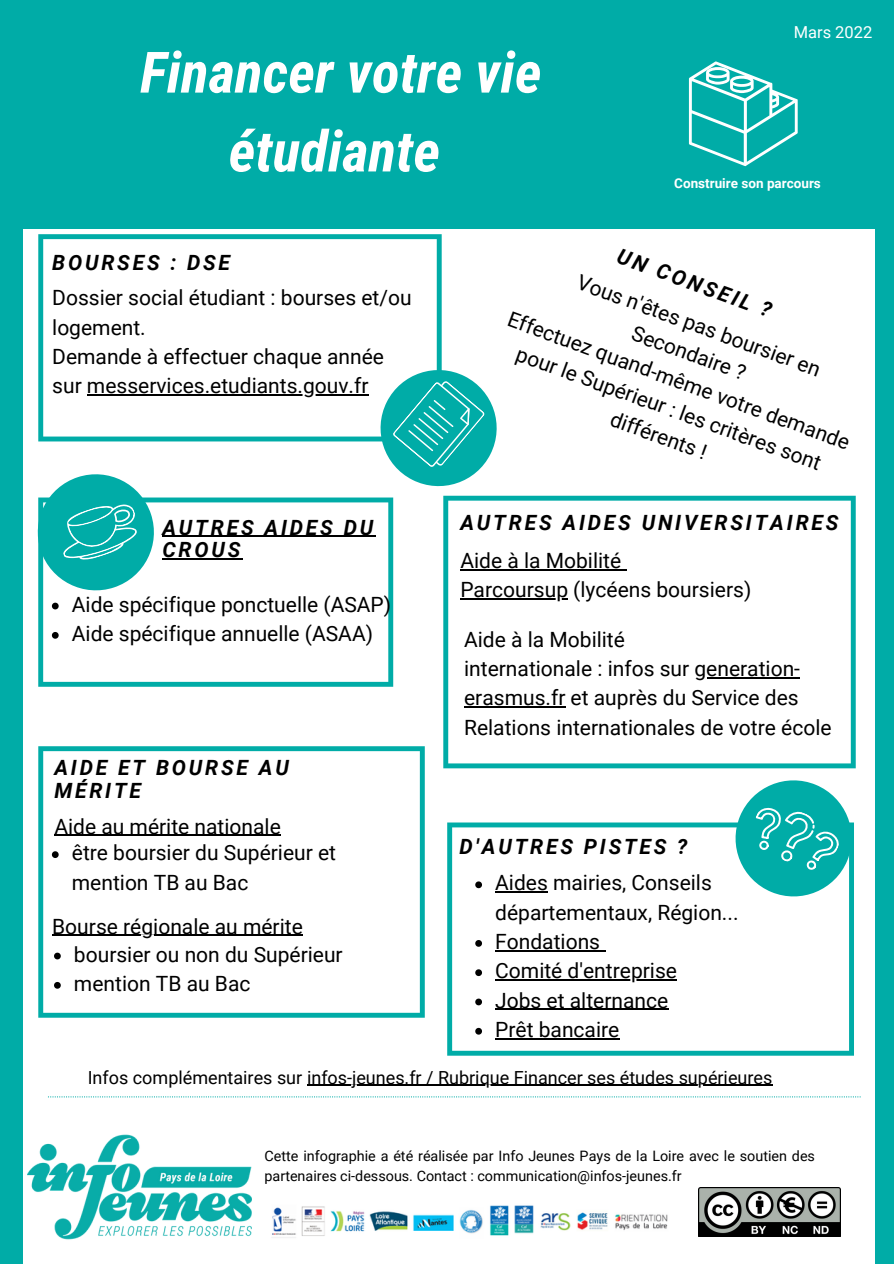
<style>
.page{position:relative;width:894px;height:1264px;background:#fff}
.page>*{position:absolute;margin:0;border:0;box-sizing:border-box;transform-origin:0 0}
.t1{font:italic 700 57px/78.8px "Roboto Condensed";color:#fff;text-align:center}
.t2{font:21px/29.2px "Roboto";color:#000}
.t3{font:italic 700 21px/22.5px "Roboto";letter-spacing:.13em;color:#000}
.t4{font:18px "Roboto";color:#000}
.t5{font:16.5px "Roboto";color:#fff}
.t6{font:14.4px/19.6px "Roboto";color:#000}
.t7{font:700 13.5px "Roboto";color:#fff}
</style>
<div class="page">
<div style="left:0;top:0;width:893px;height:229px;background:#00aca7"></div>
<svg style="left:688px;top:61px;width:109px;height:105px"></svg>
<div style="left:0;top:0;width:23px;height:1263px;background:#00aca7"></div>
<div style="left:874px;top:0;width:19px;height:1263px;background:#00aca7"></div>
<svg style="left:48px;top:1096px;width:812px;height:1px"></svg>
<svg style="left:38px;top:234px;width:403px;height:207px"></svg>
<svg style="left:447px;top:822px;width:406px;height:233px"></svg>
<svg style="left:38px;top:497px;width:355px;height:189px"></svg>
<svg style="left:38px;top:746px;width:386px;height:271px"></svg>
<svg style="left:360px;top:350px;width:137px;height:156px"></svg>
<hr style="left:162px;top:536px;width:214px;height:1px;background:#000">
<hr style="left:162px;top:558px;width:81px;height:1px;background:#000">
<hr style="left:87px;top:394px;width:281px;height:1px;background:#000">
<svg style="left:475px;top:881px;width:7px;height:7px"></svg>
<hr style="left:495px;top:891px;width:52px;height:1px;background:#000">
<svg style="left:475px;top:940px;width:7px;height:6px"></svg>
<hr style="left:495px;top:950px;width:105px;height:1px;background:#000">
<svg style="left:475px;top:969px;width:7px;height:7px"></svg>
<hr style="left:495px;top:979px;width:181px;height:1px;background:#000">
<svg style="left:475px;top:998px;width:7px;height:7px"></svg>
<hr style="left:495px;top:1008px;width:51px;height:1px;background:#000">
<svg style="left:546px;top:1008px;width:23px;height:1px"></svg>
<hr style="left:569px;top:1008px;width:99px;height:1px;background:#000">
<svg style="left:475px;top:1027px;width:7px;height:7px"></svg>
<hr style="left:495px;top:1038px;width:124px;height:1px;background:#000">
<hr style="left:54px;top:834px;width:227px;height:1px;background:#000">
<svg style="left:37px;top:474px;width:132px;height:135px"></svg>
<svg style="left:52px;top:632px;width:7px;height:6px"></svg>
<svg style="left:443px;top:495px;width:412px;height:273px"></svg>
<hr style="left:460px;top:569px;width:161px;height:1px;background:#000">
<hr style="left:460px;top:598px;width:108px;height:1px;background:#000">
<hr style="left:694px;top:677px;width:105px;height:1px;background:#000">
<hr style="left:464px;top:706px;width:101px;height:1px;background:#000">
<svg style="left:52px;top:851px;width:7px;height:7px"></svg>
<hr style="left:52px;top:934px;width:251px;height:2px;background:#000">
<svg style="left:54px;top:952px;width:7px;height:7px"></svg>
<svg style="left:54px;top:981px;width:7px;height:7px"></svg>
<svg style="left:717px;top:762px;width:139px;height:152px"></svg>
<hr style="left:307px;top:1084px;width:465px;height:2px;background:#000">
<img style="left:27px;top:1134px;width:224px;height:106px">
<img style="left:272px;top:1205px;width:396px;height:33px">
<img style="left:698px;top:1187px;width:142px;height:49px">
<p class="t1" style="left:140px;top:34px;width:403px">Financer votre vie étudiante</p>
<p class="t5" style="left:793px;top:22px;width:80px">Mars 2022</p>
<p class="t7" style="left:674px;top:175px;width:148px">Construire son parcours</p>
<p class="t3" style="left:52px;top:251px;width:179px">BOURSES : DSE</p>
<p class="t2" style="left:52px;top:283px;width:361px">Dossier social étudiant : bourses et/ou logement.</p>
<p class="t2" style="left:52px;top:342px;width:333px">Demande à effectuer chaque année</p>
<p class="t2" style="left:52px;top:371px;width:318px">sur messervices.etudiants.gouv.fr</p>
<p class="t3" style="left:162px;top:516px;width:212px">AUTRES AIDES DU<br>CROUS</p>
<p class="t2" style="left:72px;top:590px;width:321px">Aide spécifique ponctuelle (ASAP)</p>
<p class="t2" style="left:72px;top:619px;width:302px">Aide spécifique annuelle (ASAA)</p>
<p class="t3" style="left:54px;top:756px;width:236px">AIDE ET BOURSE AU<br>MÉRITE</p>
<p class="t2" style="left:54px;top:811px;width:228px">Aide au mérite nationale</p>
<p class="t2" style="left:72px;top:838px;width:266px">être boursier du Supérieur et mention TB au Bac</p>
<p class="t2" style="left:52px;top:911px;width:252px">Bourse régionale au mérite</p>
<p class="t2" style="left:74px;top:939px;width:270px">boursier ou non du Supérieur</p>
<p class="t2" style="left:74px;top:969px;width:178px">mention TB au Bac</p>
<p class="t3" style="left:621px;top:245px;width:164px;rotate:20deg">UN CONSEIL ?</p>
<p class="t2" style="left:582px;top:268px;width:259px;text-align:center;rotate:20deg">Vous n'êtes pas boursier en<br>Secondaire ?</p>
<p class="t2" style="left:513px;top:305px;width:364px;text-align:center;rotate:20deg">Effectuez quand-même votre demande pour le Supérieur : les critères sont différents !</p>
<p class="t3" style="left:460px;top:512px;width:379px">AUTRES AIDES UNIVERSITAIRES</p>
<p class="t2" style="left:460px;top:546px;width:162px">Aide à la Mobilité</p>
<p class="t2" style="left:460px;top:575px;width:292px">Parcoursup (lycéens boursiers)</p>
<p class="t2" style="left:464px;top:625px;width:162px">Aide à la Mobilité</p>
<p class="t2" style="left:464px;top:654px;width:369px">internationale : infos sur generation&shy;erasmus.fr et auprès du Service des<br>Relations internationales de votre école</p>
<p class="t3" style="left:459px;top:835px;width:229px">D'AUTRES PISTES ?</p>
<p class="t2" style="left:495px;top:868px;width:245px">Aides mairies, Conseils départementaux, Région...</p>
<p class="t2" style="left:495px;top:927px;width:106px">Fondations</p>
<p class="t2" style="left:495px;top:956px;width:183px">Comité d'entreprise</p>
<p class="t2" style="left:495px;top:985px;width:174px">Jobs et alternance</p>
<p class="t2" style="left:495px;top:1015px;width:126px">Prêt bancaire</p>
<p class="t4" style="left:88px;top:1067px;width:686px">Infos complémentaires sur infos-jeunes.fr / Rubrique Financer ses études supérieures</p>
<p class="t6" style="left:264px;top:1146px;width:551px">Cette infographie a été réalisée par Info Jeunes Pays de la Loire avec le soutien des partenaires ci-dessous. Contact : communication@infos-jeunes.fr</p>
</div>
